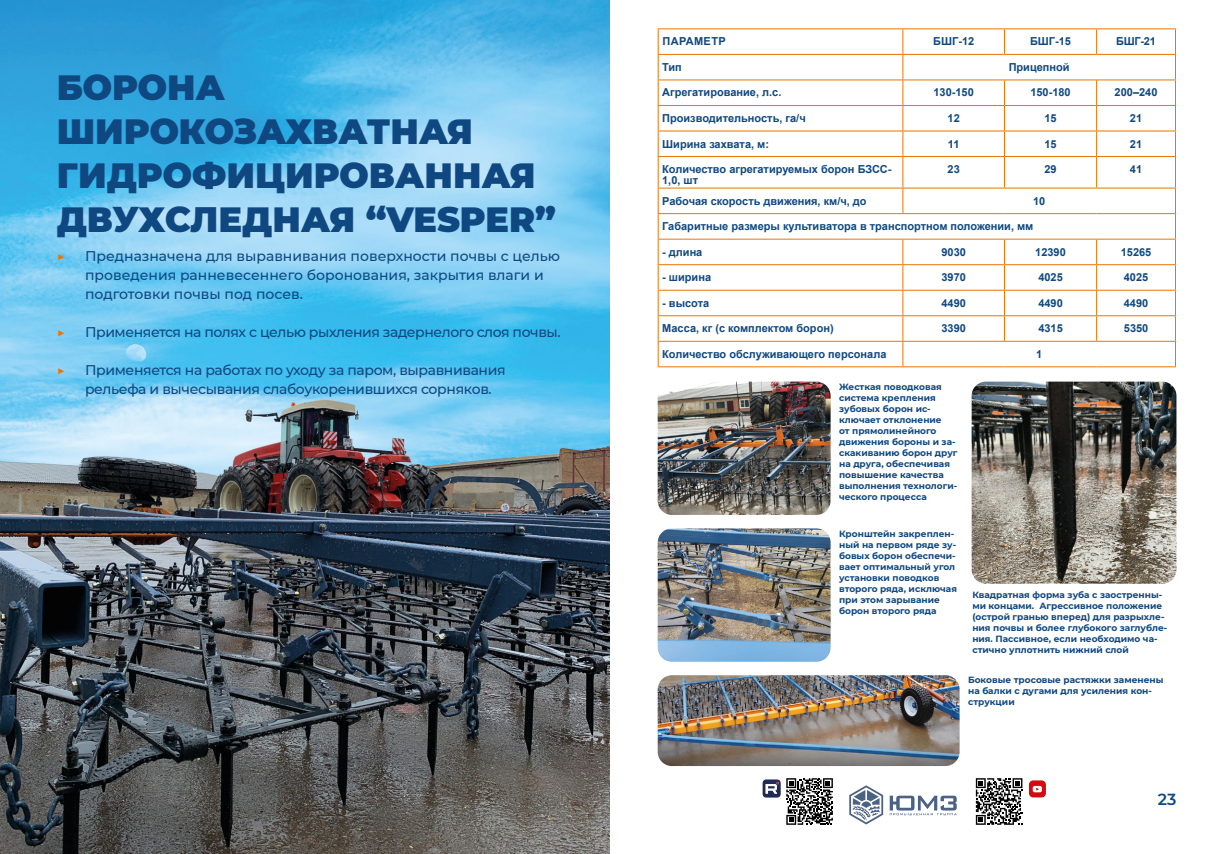
<style>
.page{position:relative;width:1219px;height:854px;background:#fff}
.page>*{position:absolute;margin:0;border:0;box-sizing:border-box;transform-origin:0 0}
.t1{font:900 35px/44px "Montserrat";color:#0f4881}
.t2{font:600 16px "Montserrat";color:#0f4881}
.t3{font:500 14px/19px "Montserrat";letter-spacing:-.025em;color:#0f4881}
.t4{font:500 14px/19px "Montserrat";color:#0f4881}
.t5{font:500 14px "Montserrat";color:#ee7402}
.t6{font:700 11px/11px "Arial";color:#0f4881}
.t7{font:700 11px "Arial";letter-spacing:.035em;color:#0f4881}
.t8{font:700 9px/11px "Montserrat";color:#0f4881}
</style>
<div class="page">
<svg style="left:975px;top:778px;width:48px;height:47px"></svg>
<svg style="left:976px;top:778px;width:46px;height:46px"></svg>
<svg style="left:786px;top:824px;width:46px;height:1px"></svg>
<div style="left:1029px;top:780px;width:17px;height:17px;background:#d20a11;border-radius:4px"></div>
<svg style="left:1033px;top:785px;width:9px;height:7px"></svg>
<svg style="left:763px;top:778px;width:70px;height:46px"></svg>
<svg style="left:849px;top:785px;width:34px;height:39px"></svg>
<svg style="left:890px;top:795px;width:67px;height:20px"></svg>
<img style="left:0;top:0;width:610px;height:853px">
<hr style="left:658px;top:156px;width:245px;height:1px;background:#ee7402">
<hr style="left:903px;top:156px;width:101px;height:1px;background:#ee7402">
<hr style="left:1004px;top:156px;width:93px;height:1px;background:#ee7402">
<hr style="left:1097px;top:156px;width:79px;height:1px;background:#ee7402">
<hr style="left:658px;top:187px;width:245px;height:1px;background:#ee7402">
<hr style="left:903px;top:187px;width:101px;height:1px;background:#ee7402">
<hr style="left:1004px;top:187px;width:93px;height:1px;background:#ee7402">
<hr style="left:1097px;top:187px;width:79px;height:1px;background:#ee7402">
<hr style="left:658px;top:213px;width:245px;height:1px;background:#ee7402">
<hr style="left:903px;top:213px;width:101px;height:1px;background:#ee7402">
<hr style="left:1004px;top:213px;width:93px;height:1px;background:#ee7402">
<hr style="left:1097px;top:213px;width:79px;height:1px;background:#ee7402">
<hr style="left:658px;top:238px;width:245px;height:1px;background:#ee7402">
<hr style="left:903px;top:238px;width:101px;height:1px;background:#ee7402">
<hr style="left:1004px;top:238px;width:93px;height:1px;background:#ee7402">
<hr style="left:1097px;top:238px;width:79px;height:1px;background:#ee7402">
<hr style="left:658px;top:264px;width:245px;height:1px;background:#ee7402">
<hr style="left:903px;top:264px;width:101px;height:1px;background:#ee7402">
<hr style="left:1004px;top:264px;width:93px;height:1px;background:#ee7402">
<hr style="left:1097px;top:264px;width:79px;height:1px;background:#ee7402">
<hr style="left:658px;top:289px;width:245px;height:1px;background:#ee7402">
<hr style="left:903px;top:289px;width:101px;height:1px;background:#ee7402">
<hr style="left:1004px;top:289px;width:93px;height:1px;background:#ee7402">
<hr style="left:1097px;top:289px;width:79px;height:1px;background:#ee7402">
<hr style="left:658px;top:28px;width:245px;height:1px;background:#ee7402">
<hr style="left:658px;top:157px;width:1px;height:30px;background:#ee7402">
<hr style="left:658px;top:315px;width:245px;height:1px;background:#ee7402">
<hr style="left:658px;top:340px;width:245px;height:1px;background:#ee7402">
<svg style="left:658px;top:188px;width:1px;height:178px"></svg>
<hr style="left:658px;top:366px;width:245px;height:1px;background:#ee7402">
<hr style="left:903px;top:28px;width:101px;height:1px;background:#ee7402">
<hr style="left:1004px;top:28px;width:93px;height:1px;background:#ee7402">
<hr style="left:1097px;top:28px;width:79px;height:1px;background:#ee7402">
<svg style="left:658px;top:29px;width:518px;height:127px"></svg>
<hr style="left:902px;top:157px;width:1px;height:30px;background:#ee7402">
<hr style="left:1004px;top:157px;width:1px;height:30px;background:#ee7402">
<hr style="left:1096px;top:157px;width:1px;height:30px;background:#ee7402">
<hr style="left:1175px;top:157px;width:1px;height:30px;background:#ee7402">
<svg style="left:902px;top:188px;width:1px;height:25px"></svg>
<hr style="left:903px;top:315px;width:101px;height:1px;background:#ee7402">
<hr style="left:1004px;top:315px;width:93px;height:1px;background:#ee7402">
<svg style="left:1004px;top:239px;width:1px;height:101px"></svg>
<hr style="left:1097px;top:315px;width:79px;height:1px;background:#ee7402">
<svg style="left:1096px;top:239px;width:1px;height:101px"></svg>
<hr style="left:903px;top:340px;width:101px;height:1px;background:#ee7402">
<svg style="left:902px;top:239px;width:1px;height:127px"></svg>
<hr style="left:1004px;top:340px;width:93px;height:1px;background:#ee7402">
<hr style="left:1097px;top:340px;width:79px;height:1px;background:#ee7402">
<svg style="left:1175px;top:188px;width:1px;height:178px"></svg>
<hr style="left:903px;top:366px;width:101px;height:1px;background:#ee7402">
<hr style="left:1004px;top:366px;width:93px;height:1px;background:#ee7402">
<hr style="left:1097px;top:366px;width:79px;height:1px;background:#ee7402">
<img style="left:658px;top:381px;width:173px;height:133px">
<img style="left:658px;top:675px;width:302px;height:90px">
<img style="left:658px;top:528px;width:173px;height:133px">
<img style="left:972px;top:381px;width:204px;height:202px">
<h1 class="t1" style="left:57px;top:63px;width:501px">БОРОНА<br>ШИРОКОЗАХВАТНАЯ<br>ГИДРОФИЦИРОВАННАЯ<br>ДВУХСЛЕДНАЯ “VESPER”</h1>
<h3 class="t5" style="left:57px;top:246px;width:10px">▶</h3>
<h3 class="t4" style="left:85px;top:246px;width:477px">Предназначена для выравнивания поверхности почвы с целью проведения ранневесеннего боронования, закрытия влаги и подготовки почвы под посев.</h3>
<h3 class="t5" style="left:57px;top:322px;width:10px">▶</h3>
<h3 class="t3" style="left:85px;top:322px;width:477px">Применяется на полях с целью рыхления задернелого слоя почвы.</h3>
<h3 class="t5" style="left:57px;top:360px;width:10px">▶</h3>
<h3 class="t3" style="left:85px;top:360px;width:422px">Применяется на работах по уходу за паром, выравнивания рельефа и вычесывания слабоукоренившихся сорняков.</h3>
<p class="t7" style="left:662px;top:34px;width:65px">ПАРАМЕТР</p>
<p class="t6" style="left:933px;top:36px;width:43px">БШГ-12</p>
<p class="t6" style="left:1030px;top:36px;width:43px">БШГ-15</p>
<p class="t6" style="left:1116px;top:36px;width:41px">БШГ-21</p>
<p class="t6" style="left:662px;top:62px;width:21px">Тип</p>
<p class="t6" style="left:1009px;top:62px;width:63px">Прицепной</p>
<p class="t6" style="left:662px;top:87px;width:121px">Агрегатирование, л.с.</p>
<p class="t6" style="left:933px;top:87px;width:42px">130-150</p>
<p class="t6" style="left:1030px;top:87px;width:42px">150-180</p>
<p class="t6" style="left:1115px;top:87px;width:44px">200–240</p>
<p class="t6" style="left:662px;top:113px;width:145px">Производительность, га/ч</p>
<p class="t6" style="left:948px;top:113px;width:14px">12</p>
<p class="t6" style="left:1044px;top:113px;width:14px">15</p>
<p class="t6" style="left:1130px;top:113px;width:14px">21</p>
<p class="t6" style="left:662px;top:138px;width:108px">Ширина захвата, м:</p>
<p class="t6" style="left:948px;top:138px;width:13px">11</p>
<p class="t6" style="left:1044px;top:138px;width:14px">15</p>
<p class="t6" style="left:1130px;top:138px;width:14px">21</p>
<p class="t6" style="left:662px;top:164px;width:231px">Количество агрегатируемых борон БЗСС-<br>1,0, шт</p>
<p class="t6" style="left:948px;top:164px;width:14px">23</p>
<p class="t6" style="left:1044px;top:164px;width:14px">29</p>
<p class="t6" style="left:1130px;top:164px;width:14px">41</p>
<p class="t6" style="left:662px;top:195px;width:206px">Рабочая скорость движения, км/ч, до</p>
<p class="t6" style="left:1033px;top:195px;width:14px">10</p>
<p class="t6" style="left:662px;top:221px;width:373px">Габаритные размеры культиватора в транспортном положении, мм</p>
<p class="t6" style="left:662px;top:246px;width:42px">- длина</p>
<p class="t6" style="left:941px;top:246px;width:26px">9030</p>
<p class="t6" style="left:1035px;top:246px;width:32px">12390</p>
<p class="t6" style="left:1121px;top:246px;width:32px">15265</p>
<p class="t6" style="left:662px;top:272px;width:50px">- ширина</p>
<p class="t6" style="left:941px;top:272px;width:26px">3970</p>
<p class="t6" style="left:1038px;top:272px;width:26px">4025</p>
<p class="t6" style="left:1124px;top:272px;width:26px">4025</p>
<p class="t6" style="left:662px;top:297px;width:48px">- высота</p>
<p class="t6" style="left:941px;top:297px;width:26px">4490</p>
<p class="t6" style="left:1038px;top:297px;width:26px">4490</p>
<p class="t6" style="left:1124px;top:297px;width:26px">4490</p>
<p class="t6" style="left:662px;top:323px;width:173px">Масса, кг (с комплектом борон)</p>
<p class="t6" style="left:941px;top:323px;width:26px">3390</p>
<p class="t6" style="left:1038px;top:323px;width:26px">4315</p>
<p class="t6" style="left:1124px;top:323px;width:26px">5350</p>
<p class="t6" style="left:662px;top:348px;width:226px">Количество обслуживающего персонала</p>
<p class="t6" style="left:1036px;top:348px;width:8px">1</p>
<p class="t8" style="left:839px;top:381px;width:120px">Жесткая поводковая система крепления зубовых борон ис&shy;ключает отклонение<br>от прямолинейного движения бороны и за&shy;скакиванию борон друг на друга, обеспечивая повышение качества выполнения технологи&shy;ческого процесса</p>
<p class="t8" style="left:839px;top:527px;width:119px">Кронштейн закреплен&shy;ный на первом ряде зу&shy;бовых борон обеспечи&shy;вает оптимальный угол установки поводков второго ряда, исключая при этом зарывание борон второго ряда</p>
<p class="t8" style="left:972px;top:588px;width:197px">Квадратная форма зуба с заостренны&shy;ми концами. Агрессивное положение (острой гранью вперед) для разрыхле&shy;ния почвы и более глубокого заглубле&shy;ния. Пассивное, если необходимо ча&shy;стично уплотнить нижний слой</p>
<p class="t8" style="left:968px;top:673px;width:197px">Боковые тросовые растяжки заменены на балки с дугами для усиления кон&shy;струкции</p>
<h2 class="t2" style="left:1158px;top:787px;width:20px">23</h2>
</div>
